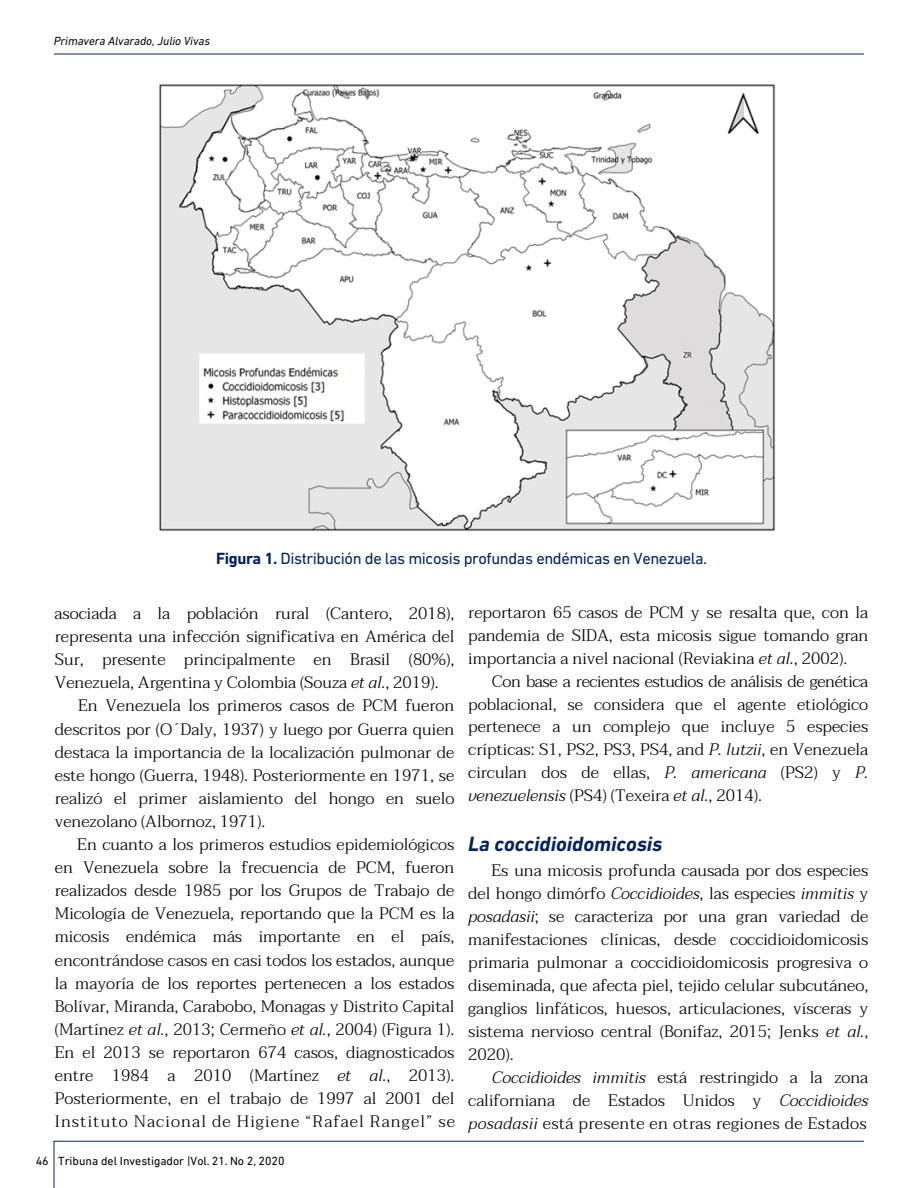
<style>
.page{position:relative;width:918px;height:1188px;background:#fff}
.page>*{position:absolute;margin:0;border:0;box-sizing:border-box;transform-origin:0 0}
.t1{font:italic 700 21px "DIN Next LT Pro";color:#05235f}
.t2{font:300 16.5px/23px "Taviraj";color:#000;text-align:justify}
.t3{font:16.5px "DIN Next LT Pro";letter-spacing:-.025em;color:#052460}
.t4{font:300 16.5px "Taviraj";letter-spacing:.07em;color:#000}
.t5{font:12px "DIN Next LT Pro";color:#000}
.t6{font:italic 12px "DIN Next LT Pro";letter-spacing:-.005em;color:#000}
.s1{font-weight:700}
.s2{font-style:italic}
.s3{font-style:inherit}
</style>
<div class="page">
<hr style="left:54px;top:54px;width:810px;height:1px;background:#052460">
<svg style="left:54px;top:1141px;width:810px;height:47px"></svg>
<img style="left:159px;top:84px;width:617px;height:447px">
<p class="t6" style="left:54px;top:34px;width:158px">Primavera Alvarado, Julio Vivas</p>
<p class="t3" style="left:216px;top:549px;width:493px"><span class="s1">Figura 1.</span> Distribución de las micosis profundas endémicas en Venezuela.</p>
<p class="t2" style="left:55px;top:602px;width:401px">asociada a la población rural (Cantero, 2018),</p>
<p class="t2" style="left:55px;top:626px;width:401px">representa una infección significativa en América del</p>
<p class="t2" style="left:55px;top:649px;width:401px">Sur, presente principalmente en Brasil (80%),</p>
<p class="t2" style="left:55px;top:672px;width:385px">Venezuela, Argentina y Colombia (Souza <span class="s2">et al.</span>, 2019).</p>
<p class="t2" style="left:78px;top:695px;width:378px">En Venezuela los primeros casos de PCM fueron</p>
<p class="t2" style="left:55px;top:718px;width:401px">descritos por (O´Daly, 1937) y luego por Guerra quien</p>
<p class="t2" style="left:55px;top:741px;width:401px">destaca la importancia de la localización pulmonar de</p>
<p class="t2" style="left:55px;top:764px;width:401px">este hongo (Guerra, 1948). Posteriormente en 1971, se</p>
<p class="t2" style="left:55px;top:787px;width:401px">realizó el primer aislamiento del hongo en suelo</p>
<p class="t2" style="left:55px;top:810px;width:212px">venezolano (Albornoz, 1971).</p>
<p class="t2" style="left:77px;top:833px;width:379px">En cuanto a los primeros estudios epidemiológicos</p>
<p class="t2" style="left:55px;top:857px;width:401px">en Venezuela sobre la frecuencia de PCM, fueron</p>
<p class="t2" style="left:55px;top:880px;width:401px">realizados desde 1985 por los Grupos de Trabajo de</p>
<p class="t2" style="left:55px;top:903px;width:401px">Micología de Venezuela, reportando que la PCM es la</p>
<p class="t2" style="left:55px;top:926px;width:401px">micosis endémica más importante en el país,</p>
<p class="t2" style="left:55px;top:949px;width:401px">encontrándose casos en casi todos los estados, aunque</p>
<p class="t2" style="left:55px;top:972px;width:401px">la mayoría de los reportes pertenecen a los estados</p>
<p class="t2" style="left:55px;top:995px;width:401px">Bolívar, Miranda, Carabobo, Monagas y Distrito Capital</p>
<p class="t2" style="left:55px;top:1018px;width:401px">(Martínez <span class="s2">et al.</span>, 2013; Cermeño <span class="s2">et al.</span>, 2004) (Figura 1).</p>
<p class="t2" style="left:55px;top:1041px;width:401px">En el 2013 se reportaron 674 casos, diagnosticados</p>
<p class="t2" style="left:55px;top:1064px;width:401px">entre 1984 a 2010 (Martínez <span class="s2">et al.</span>, 2013).</p>
<p class="t2" style="left:55px;top:1088px;width:401px">Posteriormente, en el trabajo de 1997 al 2001 del</p>
<p class="t4" style="left:55px;top:1109px;width:402px">Instituto Nacional de Higiene “Rafael Rangel” se</p>
<p class="t5" style="left:36px;top:1154px;width:250px"><span class="s3">46</span> Tribuna del Investigador | Vol. 2<span class="s3">1</span>. No <span class="s3">2</span>, 20<span class="s3">20</span></p>
<p class="t2" style="left:468px;top:601px;width:402px">reportaron 65 casos de PCM y se resalta que, con la pandemia de SIDA, esta micosis sigue tomando gran importancia a nivel nacional (Reviakina <span class="s2">et al.</span>, 2002).</p>
<p class="t2" style="left:468px;top:670px;width:402px;text-indent:24px">Con base a recientes estudios de análisis de genética poblacional, se considera que el agente etiológico pertenece a un complejo que incluye 5 especies crípticas: S1, PS2, PS3, PS4, and <span class="s2">P. lutzii</span>, en Venezuela circulan dos de ellas, <span class="s2">P. americana</span> (PS2) y <span class="s2">P. venezuelensis</span> (PS4) (Texeira <span class="s2">et al.</span>, 2014).</p>
<p class="t1" style="left:468px;top:832px;width:196px">La coccidioidomicosis</p>
<p class="t2" style="left:468px;top:860px;width:402px;text-indent:23px">Es una micosis profunda causada por dos especies del hongo dimórfo <span class="s2">Coccidioides</span>, las especies <span class="s2">immitis</span> y <span class="s2">posadasii</span>; se caracteriza por una gran variedad de manifestaciones clínicas, desde coccidioidomicosis primaria pulmonar a coccidioidomicosis progresiva o diseminada, que afecta piel, tejido celular subcutáneo, ganglios linfáticos, huesos, articulaciones, vísceras y sistema nervioso central (Bonifaz, 2015; Jenks <span class="s2">et al.</span>, 2020).</p>
<p class="t2" style="left:468px;top:1066px;width:402px;text-indent:24px"><span class="s2">Coccidioides immitis</span> está restringido a la zona californiana de Estados Unidos y <span class="s2">Coccidioides posadasii</span> está presente en otras regiones de Estados</p>
</div>
